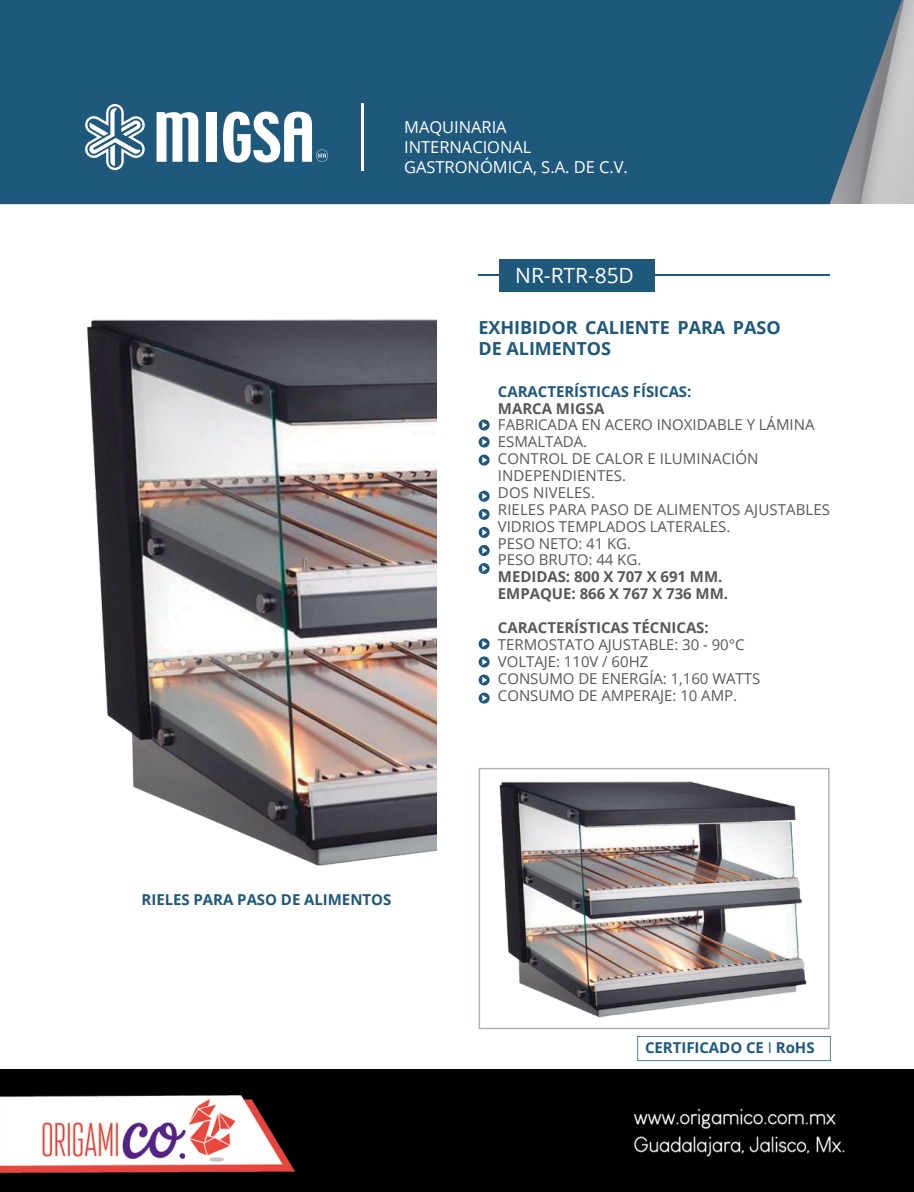
<style>
.page{position:relative;width:914px;height:1192px;background:#fff}
.page>*{position:absolute;margin:0;border:0;box-sizing:border-box;transform-origin:0 0}
.t1{font:21px "Open Sans";color:#fff}
.t2{font:700 18px/20.2px "Open Sans";color:#1e587b}
.t3{font:16.5px/20.2px "Open Sans";color:#fff}
.t4{font:15px "Open Sans";color:#58585a}
.t5{font:700 15px "Open Sans";color:#58585a}
.t6{font:700 15px "Open Sans";letter-spacing:-.005em;color:#1e587b}
.s1{font-weight:400}
</style>
<div class="page">
<div style="left:901px;top:0;width:13px;height:204px;background:#c8c9cb"></div>
<svg style="left:478px;top:436px;width:11px;height:11px"></svg>
<svg style="left:482px;top:439px;width:5px;height:6px"></svg>
<svg style="left:478px;top:419px;width:11px;height:11px"></svg>
<svg style="left:482px;top:422px;width:5px;height:6px"></svg>
<svg style="left:478px;top:454px;width:11px;height:11px"></svg>
<svg style="left:482px;top:457px;width:5px;height:6px"></svg>
<div style="left:478px;top:509px;width:11px;height:11px;background:#1e587b;border-radius:50%"></div>
<svg style="left:482px;top:511px;width:5px;height:6px"></svg>
<svg style="left:478px;top:490px;width:11px;height:12px"></svg>
<svg style="left:482px;top:493px;width:5px;height:6px"></svg>
<div style="left:478px;top:545px;width:11px;height:11px;background:#1e587b;border-radius:50%"></div>
<svg style="left:482px;top:547px;width:5px;height:6px"></svg>
<div style="left:478px;top:563px;width:11px;height:11px;background:#1e587b;border-radius:50%"></div>
<svg style="left:482px;top:565px;width:5px;height:7px"></svg>
<div style="left:478px;top:527px;width:11px;height:11px;background:#1e587b;border-radius:50%"></div>
<svg style="left:482px;top:529px;width:5px;height:6px"></svg>
<svg style="left:478px;top:674px;width:11px;height:11px"></svg>
<svg style="left:482px;top:676px;width:5px;height:7px"></svg>
<svg style="left:478px;top:656px;width:11px;height:11px"></svg>
<svg style="left:482px;top:658px;width:5px;height:7px"></svg>
<div style="left:478px;top:638px;width:11px;height:11px;background:#1e587b;border-radius:50%"></div>
<svg style="left:482px;top:640px;width:5px;height:7px"></svg>
<svg style="left:478px;top:692px;width:11px;height:11px"></svg>
<svg style="left:482px;top:695px;width:5px;height:6px"></svg>
<div style="left:0;top:0;width:901px;height:204px;background:#1e587b"></div>
<svg style="left:84px;top:104px;width:62px;height:66px"></svg>
<svg style="left:156px;top:112px;width:42px;height:50px"></svg>
<div style="left:206px;top:112px;width:10px;height:50px;background:#fff"></div>
<svg style="left:223px;top:111px;width:105px;height:51px"></svg>
<hr style="left:362px;top:104px;width:1px;height:66px;background:#fff">
<hr style="left:478px;top:274px;width:351px;height:1px;background:#1e587b">
<div style="left:500px;top:259px;width:154px;height:32px;background:#1e587b"></div>
<svg style="left:478px;top:768px;width:351px;height:261px"></svg>
<svg style="left:637px;top:1036px;width:193px;height:24px"></svg>
<img style="left:87px;top:319px;width:349px;height:547px">
<img style="left:498px;top:775px;width:311px;height:246px">
<img style="left:0;top:1069px;width:914px;height:122px">
<p class="t3" style="left:404px;top:116px;width:225px">MAQUINARIA<br>INTERNACIONAL<br>GASTRONÓMICA, S.A. DE C.V.</p>
<p class="t1" style="left:515px;top:260px;width:120px">NR-RTR-85D</p>
<p class="t2" style="left:478px;top:317px;width:303px">EXHIBIDOR CALIENTE PARA PASO<br>DE ALIMENTOS</p>
<p class="t6" style="left:498px;top:380px;width:195px">CARACTERÍSTICAS FÍSICAS:</p>
<p class="t5" style="left:498px;top:397px;width:108px">MARCA MIGSA</p>
<p class="t4" style="left:498px;top:414px;width:318px">FABRICADA EN ACERO INOXIDABLE Y LÁMINA</p>
<p class="t4" style="left:498px;top:431px;width:91px">ESMALTADA.</p>
<p class="t4" style="left:498px;top:448px;width:262px">CONTROL DE CALOR E ILUMINACIÓN</p>
<p class="t4" style="left:498px;top:465px;width:130px">INDEPENDIENTES.</p>
<p class="t4" style="left:498px;top:482px;width:98px">DOS NIVELES.</p>
<p class="t4" style="left:498px;top:499px;width:333px">RIELES PARA PASO DE ALIMENTOS AJUSTABLES</p>
<p class="t4" style="left:498px;top:515px;width:234px">VIDRIOS TEMPLADOS LATERALES.</p>
<p class="t4" style="left:498px;top:532px;width:135px">PESO NETO: 41 KG.</p>
<p class="t4" style="left:498px;top:549px;width:145px">PESO BRUTO: 44 KG.</p>
<p class="t5" style="left:498px;top:566px;width:226px">MEDIDAS: 800 X 707 X 691 MM.</p>
<p class="t5" style="left:498px;top:583px;width:231px">EMPAQUE: 866 X 767 X 736 MM.</p>
<p class="t5" style="left:498px;top:617px;width:212px">CARACTERÍSTICAS TÉCNICAS:</p>
<p class="t4" style="left:498px;top:634px;width:248px">TERMOSTATO AJUSTABLE: 30 - 90°C</p>
<p class="t4" style="left:498px;top:650px;width:152px">VOLTAJE: 110V / 60HZ</p>
<p class="t4" style="left:498px;top:667px;width:264px">CONSUMO DE ENERGÍA: 1,160 WATTS</p>
<p class="t4" style="left:498px;top:684px;width:241px">CONSUMO DE AMPERAJE: 10 AMP.</p>
<p class="t6" style="left:142px;top:889px;width:251px">RIELES PARA PASO DE ALIMENTOS</p>
<p class="t6" style="left:645px;top:1037px;width:171px">CERTIFICADO CE <span class="s1">I</span> RoHS</p>
</div>
